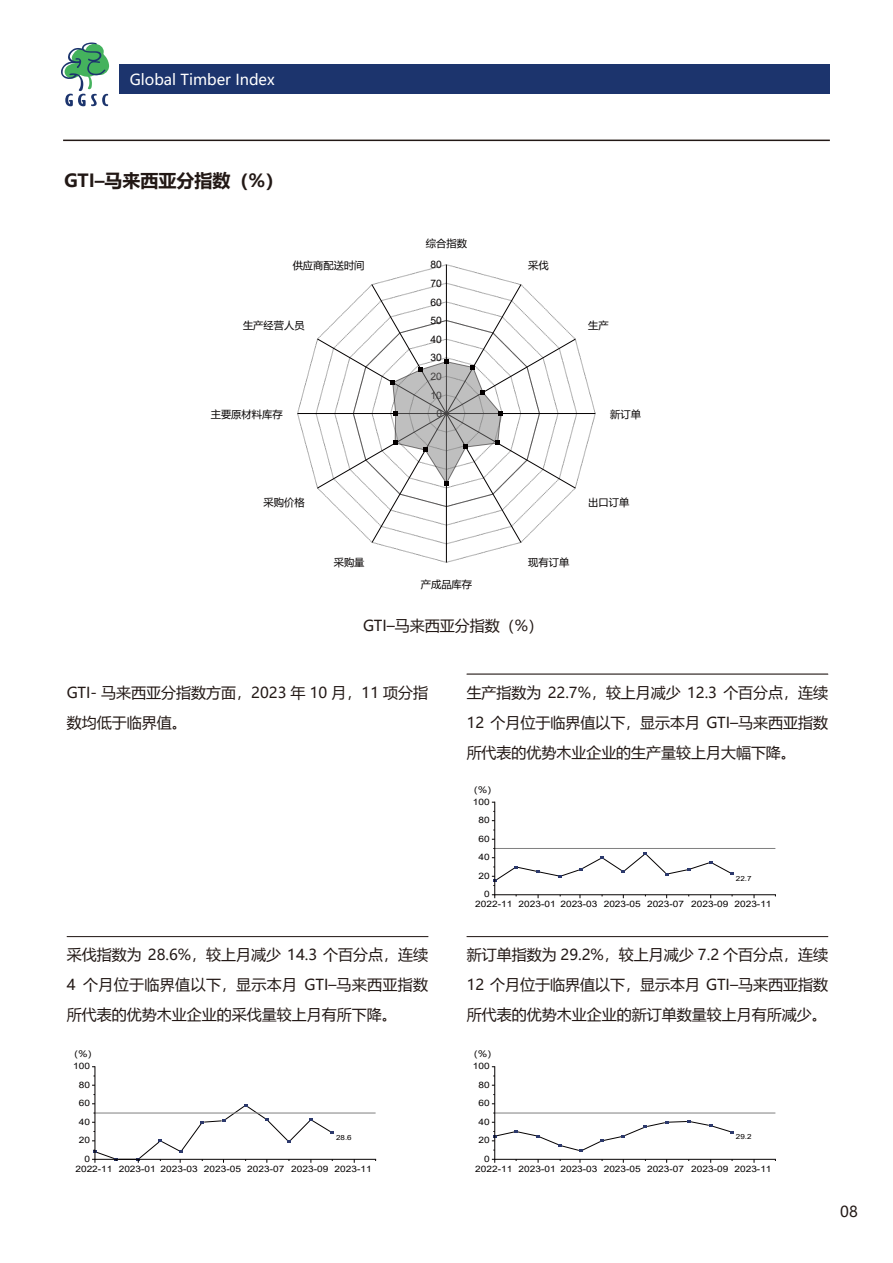
<style>
.page{position:relative;width:893px;height:1263px;background:#fff}
.page>*{position:absolute;margin:0;border:0;box-sizing:border-box;transform-origin:0 0}
.t1{font:700 18px "Microsoft Ya Hei";color:#221815}
.t2{font:15px/30px "Microsoft Ya Hei";color:#221815;text-align:justify}
.t3{font:15px "Microsoft Ya Hei";color:#fff}
.t4{font:10.2px "Microsoft Ya Hei";color:#040000}
.t5{font:10.2px "Arial";letter-spacing:.005em;color:#040000}
.t6{font:8.85px "Arial";letter-spacing:.005em;color:#040000;scale:1.14 1}
.t7{font:8.85px "Microsoft Ya Hei";color:#040000;scale:1.14 1}
.t8{font:7.05px "Arial";color:#040000;scale:1.14 1}
</style>
<div class="page">
<hr style="left:63px;top:140px;width:767px;height:1px;background:#221815">
<hr style="left:67px;top:936px;width:361px;height:1px;background:#221815">
<hr style="left:467px;top:936px;width:361px;height:1px;background:#221815">
<hr style="left:467px;top:674px;width:361px;height:1px;background:#221815">
<div style="left:119px;top:64px;width:710px;height:30px;background:#1c346d"></div>
<svg style="left:61px;top:42px;width:49px;height:64px"></svg>
<svg style="left:297px;top:264px;width:299px;height:299px"></svg>
<hr style="left:95px;top:1113px;width:281px;height:1px;background:#808080">
<hr style="left:95px;top:1159px;width:281px;height:1px;background:#040000">
<hr style="left:95px;top:1067px;width:1px;height:92px;background:#040000">
<svg style="left:92px;top:1103px;width:242px;height:60px"></svg>
<hr style="left:495px;top:848px;width:280px;height:1px;background:#808080">
<hr style="left:495px;top:894px;width:280px;height:1px;background:#040000">
<hr style="left:494px;top:802px;width:1px;height:93px;background:#040000">
<svg style="left:492px;top:848px;width:242px;height:38px"></svg>
<hr style="left:495px;top:1113px;width:280px;height:1px;background:#808080">
<hr style="left:495px;top:1159px;width:280px;height:1px;background:#040000">
<hr style="left:494px;top:1067px;width:1px;height:92px;background:#040000">
<svg style="left:492px;top:1120px;width:242px;height:32px"></svg>
<p class="t3" style="left:130px;top:69px;width:147px">Global Timber Index</p>
<p class="t1" style="left:64px;top:168px;width:221px">GTI–马来西亚分指数（%）</p>
<p class="t4" style="left:426px;top:236px;width:43px">综合指数</p>
<p class="t4" style="left:293px;top:258px;width:73px">供应商配送时间</p>
<p class="t5" style="left:431px;top:258px;width:13px">80</p>
<p class="t4" style="left:528px;top:258px;width:22px">采伐</p>
<p class="t5" style="left:431px;top:276px;width:13px">70</p>
<p class="t5" style="left:431px;top:295px;width:13px">60</p>
<p class="t4" style="left:243px;top:318px;width:63px">生产经营人员</p>
<p class="t5" style="left:431px;top:313px;width:13px">50</p>
<p class="t4" style="left:588px;top:318px;width:22px">生产</p>
<p class="t5" style="left:431px;top:332px;width:13px">40</p>
<p class="t5" style="left:431px;top:351px;width:13px">30</p>
<p class="t5" style="left:431px;top:369px;width:13px">20</p>
<p class="t5" style="left:431px;top:388px;width:13px">10</p>
<p class="t4" style="left:211px;top:407px;width:73px">主要原材料库存</p>
<p class="t5" style="left:436px;top:406px;width:7px">0</p>
<p class="t4" style="left:610px;top:407px;width:32px">新订单</p>
<p class="t4" style="left:264px;top:496px;width:43px">采购价格</p>
<p class="t4" style="left:334px;top:555px;width:32px">采购量</p>
<p class="t4" style="left:421px;top:577px;width:53px">产成品库存</p>
<p class="t4" style="left:528px;top:555px;width:43px">现有订单</p>
<p class="t2" style="left:363px;top:610px;width:182px">GTI–马来西亚分指数（%）</p>
<p class="t4" style="left:588px;top:496px;width:43px">出口订单</p>
<p class="t2" style="left:67px;top:677px;width:363px">GTI- 马来西亚分指数方面，2023 年 10 月，11 项分指数均低于临界值。</p>
<p class="t2" style="left:467px;top:677px;width:363px">生产指数为 22.7%，较上月减少 12.3 个百分点，连续12 个月位于临界值以下，显示本月 GTI–马来西亚指数所代表的优势木业企业的生产量较上月大幅下降。</p>
<p class="t7" style="left:468px;top:784px;width:27px">（%）</p>
<p class="t6" style="left:473px;top:796px;width:16px">100</p>
<p class="t6" style="left:479px;top:814px;width:11px">80</p>
<p class="t6" style="left:479px;top:833px;width:11px">60</p>
<p class="t6" style="left:479px;top:851px;width:11px">40</p>
<p class="t6" style="left:479px;top:870px;width:11px">20</p>
<p class="t8" style="left:736px;top:873px;width:15px">22.7</p>
<p class="t6" style="left:475px;top:898px;width:261px">2022-11 2023-01 2023-03 2023-05 2023-07 2023-09 2023-11</p>
<p class="t6" style="left:484px;top:888px;width:6px">0</p>
<p class="t2" style="left:67px;top:939px;width:363px">采伐指数为 28.6%，较上月减少 14.3 个百分点，连续4 个月位于临界值以下，显示本月 GTI–马来西亚指数所代表的优势木业企业的采伐量较上月有所下降。</p>
<p class="t2" style="left:467px;top:939px;width:363px">新订单指数为 29.2%，较上月减少 7.2 个百分点，连续12 个月位于临界值以下，显示本月 GTI–马来西亚指数所代表的优势木业企业的新订单数量较上月有所减少。</p>
<p class="t7" style="left:68px;top:1048px;width:27px">（%）</p>
<p class="t7" style="left:468px;top:1048px;width:27px">（%）</p>
<p class="t6" style="left:73px;top:1060px;width:16px">100</p>
<p class="t6" style="left:473px;top:1060px;width:16px">100</p>
<p class="t6" style="left:79px;top:1078px;width:11px">80</p>
<p class="t6" style="left:479px;top:1078px;width:11px">80</p>
<p class="t6" style="left:79px;top:1097px;width:11px">60</p>
<p class="t6" style="left:479px;top:1097px;width:11px">60</p>
<p class="t6" style="left:79px;top:1116px;width:11px">40</p>
<p class="t6" style="left:479px;top:1116px;width:11px">40</p>
<p class="t8" style="left:336px;top:1132px;width:15px">28.6</p>
<p class="t6" style="left:75px;top:1163px;width:261px">2022-11 2023-01 2023-03 2023-05 2023-07 2023-09 2023-11</p>
<p class="t6" style="left:79px;top:1134px;width:11px">20</p>
<p class="t6" style="left:84px;top:1153px;width:6px">0</p>
<p class="t8" style="left:736px;top:1132px;width:15px">29.2</p>
<p class="t6" style="left:475px;top:1163px;width:261px">2022-11 2023-01 2023-03 2023-05 2023-07 2023-09 2023-11</p>
<p class="t6" style="left:479px;top:1134px;width:11px">20</p>
<p class="t6" style="left:484px;top:1153px;width:6px">0</p>
<p class="t2" style="left:840px;top:1196px;width:19px">08</p>
</div>
